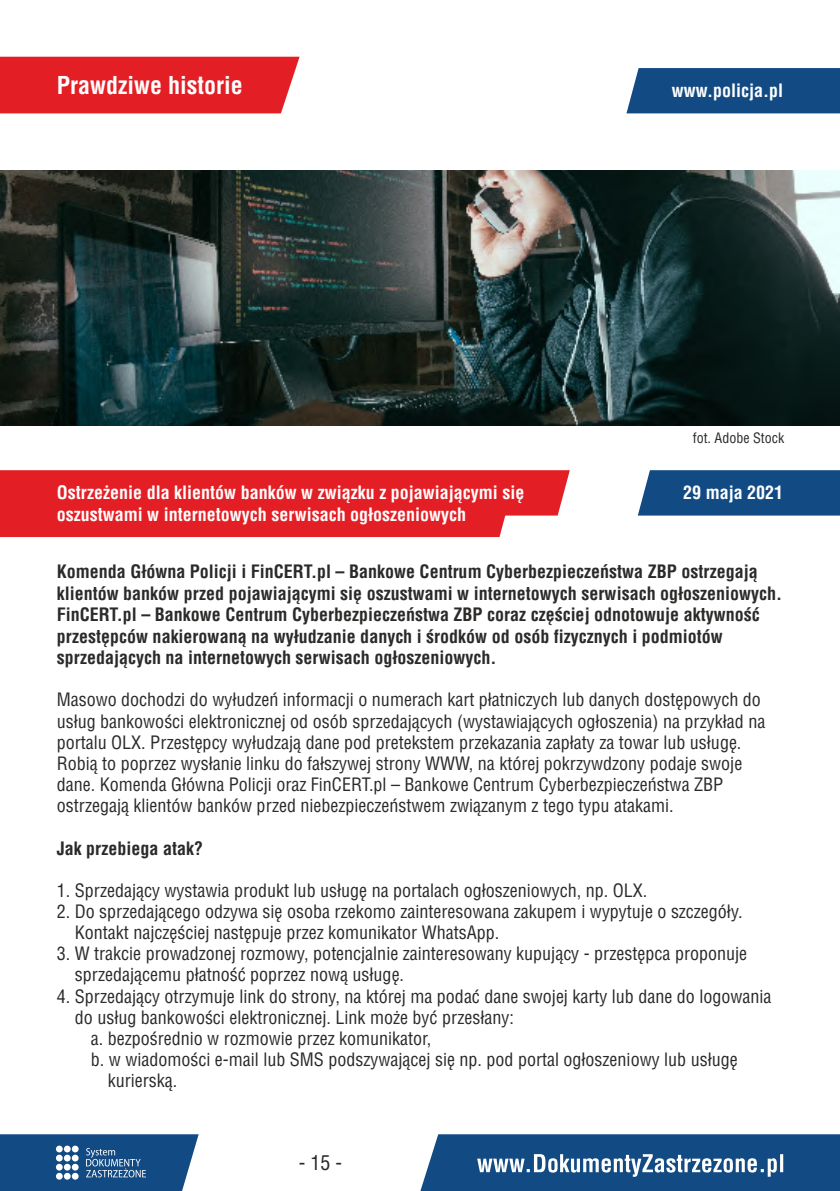
<style>
.page{position:relative;width:840px;height:1191px;background:#fff}
.page>*{position:absolute;margin:0;border:0;box-sizing:border-box;transform-origin:0 0}
.t1{font:700 24px "Switzerland Condensed";color:#fefefe}
.t2{font:20px "Switzerland Condensed";color:#2b2a29}
.t3{font:18px/21.2px "Switzerland Condensed";color:#2b2a29}
.t4{font:700 18px/21.4px "Switzerland Condensed";color:#2b2a29}
.t5{font:700 18px/21.4px "Switzerland Condensed";color:#fefefe}
.t6{font:14px "Switzerland Condensed";color:#2b2a29}
</style>
<div class="page">
<svg style="left:0;top:1134px;width:198px;height:57px;background:#2c5e90"></svg>
<svg style="left:420px;top:1134px;width:419px;height:57px;background:#2f6092"></svg>
<div style="left:626px;top:68px;width:213px;height:45px;background:#124a83"></div>
<div style="left:0;top:57px;width:299px;height:56px;background:#e31e24"></div>
<img style="left:0;top:170px;width:839px;height:255px">
<div style="left:0;top:470px;width:569px;height:67px;background:#e31e24"></div>
<div style="left:638px;top:470px;width:201px;height:45px;background:#124a83"></div>
<h1 class="t1" style="left:57px;top:75px;width:187px">Prawdziwe historie</h1>
<p class="t5" style="left:671px;top:81px;width:113px">www.policja.pl</p>
<p class="t6" style="left:692px;top:432px;width:93px">fot. Adobe Stock</p>
<p class="t5" style="left:57px;top:483px;width:469px">Ostrzeżenie dla klientów banków w związku z pojawiającymi się oszustwami w internetowych serwisach ogłoszeniowych</p>
<p class="t5" style="left:682px;top:483px;width:101px">29 maja 2021</p>
<p class="t4" style="left:57px;top:562px;width:726px">Komenda Główna Policji i FinCERT.pl – Bankowe Centrum Cyberbezpieczeństwa ZBP ostrzegają klientów banków przed pojawiającymi się oszustwami w internetowych serwisach ogłoszeniowych.<br>FinCERT.pl – Bankowe Centrum Cyberbezpieczeństwa ZBP coraz częściej odnotowuje aktywność przestępców nakierowaną na wyłudzanie danych i środków od osób fizycznych i podmiotów sprzedających na internetowych serwisach ogłoszeniowych.</p>
<p class="t3" style="left:57px;top:690px;width:709px">Masowo dochodzi do wyłudzeń informacji o numerach kart płatniczych lub danych dostępowych do usług bankowości elektronicznej od osób sprzedających (wystawiających ogłoszenia) na przykład na portalu OLX. Przestępcy wyłudzają dane pod pretekstem przekazania zapłaty za towar lub usługę.<br>Robią to poprzez wysłanie linku do fałszywej strony WWW, na której pokrzywdzony podaje swoje dane. Komenda Główna Policji oraz FinCERT.pl – Bankowe Centrum Cyberbezpieczeństwa ZBP ostrzegają klientów banków przed niebezpieczeństwem związanym z tego typu atakami.</p>
<p class="t4" style="left:57px;top:838px;width:148px">Jak przebiega atak?</p>
<p class="t3" style="left:57px;top:881px;width:591px">1. Sprzedający wystawia produkt lub usługę na portalach ogłoszeniowych, np. OLX.</p>
<p class="t3" style="left:75px;top:902px;width:668px;text-indent:-18px">2. Do sprzedającego odzywa się osoba rzekomo zainteresowana zakupem i wypytuje o szczegóły.<br>Kontakt najczęściej następuje przez komunikator WhatsApp.</p>
<p class="t3" style="left:75px;top:944px;width:673px;text-indent:-18px">3. W trakcie prowadzonej rozmowy, potencjalnie zainteresowany kupujący - przestępca proponuje sprzedającemu płatność poprzez nową usługę.</p>
<p class="t3" style="left:57px;top:986px;width:716px">4. Sprzedający otrzymuje link do strony, na której ma podać dane swojej karty lub dane do logowania</p>
<p class="t3" style="left:75px;top:1008px;width:440px">do usług bankowości elektronicznej. Link może być przesłany:</p>
<p class="t3" style="left:91px;top:1029px;width:342px">a. bezpośrednio w rozmowie przez komunikator,</p>
<p class="t3" style="left:91px;top:1050px;width:648px">b. w wiadomości e-mail lub SMS podszywającej się np. pod portal ogłoszeniowy lub usługę</p>
<p class="t3" style="left:108px;top:1071px;width:71px">kurierską.</p>
<p class="t2" style="left:299px;top:1154px;width:45px">- 15 -</p>
</div>
